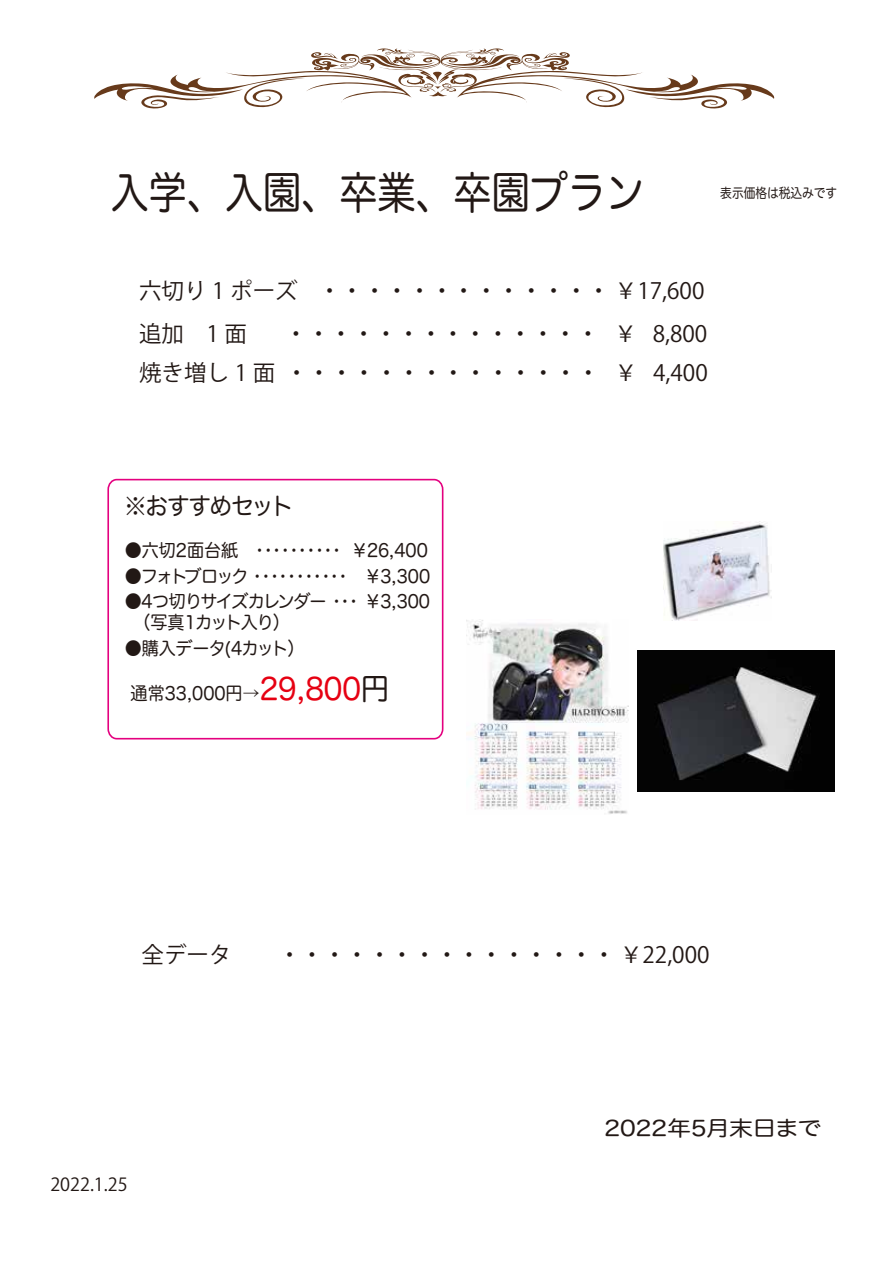
<style>
.page{position:relative;width:893px;height:1263px;background:#fff}
.page>*{position:absolute;margin:0;border:0;box-sizing:border-box;transform-origin:0 0}
.t1{font:43.95px "Hira Maru Pro W4";color:#221815;scale:.87 1}
.t2{font:24px "Hira Maru Pro W4";letter-spacing:-.07em;color:#221815;scale:.95 1}
.t3{font:22.5px/39.3px "Koz Go Pr 6 N";color:#221815;text-align:right}
.t4{font:21px "Hira Maru Pro W4";letter-spacing:-.01em;color:#221815;scale:1.14 1}
.t5{font:18px "Hira Maru Pro W4";color:#221815;scale:.95 1}
.t6{font:18px/21px "Hira Maru Pro W4";letter-spacing:-.06em;color:#221815;scale:.95 1}
.t7{font:18px "Hira Maru Pro W4";letter-spacing:-.105em;color:#221815;scale:.95 1}
.t8{font:18px "Hira Maru Pro W4";letter-spacing:-.025em;color:#221815;scale:.95 1}
.t9{font:18px "Koz Go Pr 6 N";color:#221815}
.t10{font:13.5px "Hira Maru Pro W4";color:#221815;scale:.87 1}
.s1{font-size:30px;color:#e60012}
.s2{font-size:30px}
</style>
<div class="page">
<img style="left:466px;top:620px;width:162px;height:194px">
<img style="left:664px;top:521px;width:107px;height:100px">
<svg style="left:107px;top:478px;width:337px;height:262px"></svg>
<svg style="left:94px;top:48px;width:681px;height:61px"></svg>
<img style="left:638px;top:651px;width:196px;height:141px">
<h1 class="t1" style="left:111px;top:154px;width:702px">入学、入園、卒業、卒園プラン　　</h1>
<p class="t10" style="left:720px;top:181px;width:136px">表示価格は税込みです</p>
<p class="t3" style="left:139px;top:271px;width:567px">六切り 1 ポーズ ・・・・・・・・・・・・・￥17,600</p>
<p class="t3" style="left:139px;top:315px;width:110px">追加 1面</p>
<p class="t3" style="left:139px;top:315px;width:570px">・・・・・・・・・・・・・・ ￥ 8,800<br>焼き増し 1 面・・・・・・・・・・・・・・ ￥ 4,400</p>
<p class="t2" style="left:124px;top:485px;width:180px">※おすすめセット</p>
<p class="t5" style="left:125px;top:535px;width:321px">●六切2面台紙 ・・・・・・・・・・￥26,400</p>
<p class="t7" style="left:125px;top:560px;width:323px">●フォトブロック・・・・・・・・・・・ ￥3,300</p>
<p class="t6" style="left:133px;top:590px;width:314px;text-indent:-9px">●4つ切りサイズカレンダー・・・￥3,300（写真1カット入り）</p>
<p class="t8" style="left:125px;top:632px;width:191px">●購入データ(4カット）</p>
<p class="t5" style="left:131px;top:677px;width:274px">通常33,000円→<span class="s1">29,800</span><span class="s2">円</span></p>
<p class="t3" style="left:142px;top:936px;width:91px">全データ</p>
<p class="t3" style="left:278px;top:936px;width:433px">・・・・・・・・・・・・・・・￥22,000</p>
<p class="t9" style="left:50px;top:1174px;width:79px">2022.1.25</p>
<p class="t4" style="left:604px;top:1110px;width:192px">2022年5月末日まで</p>
</div>
